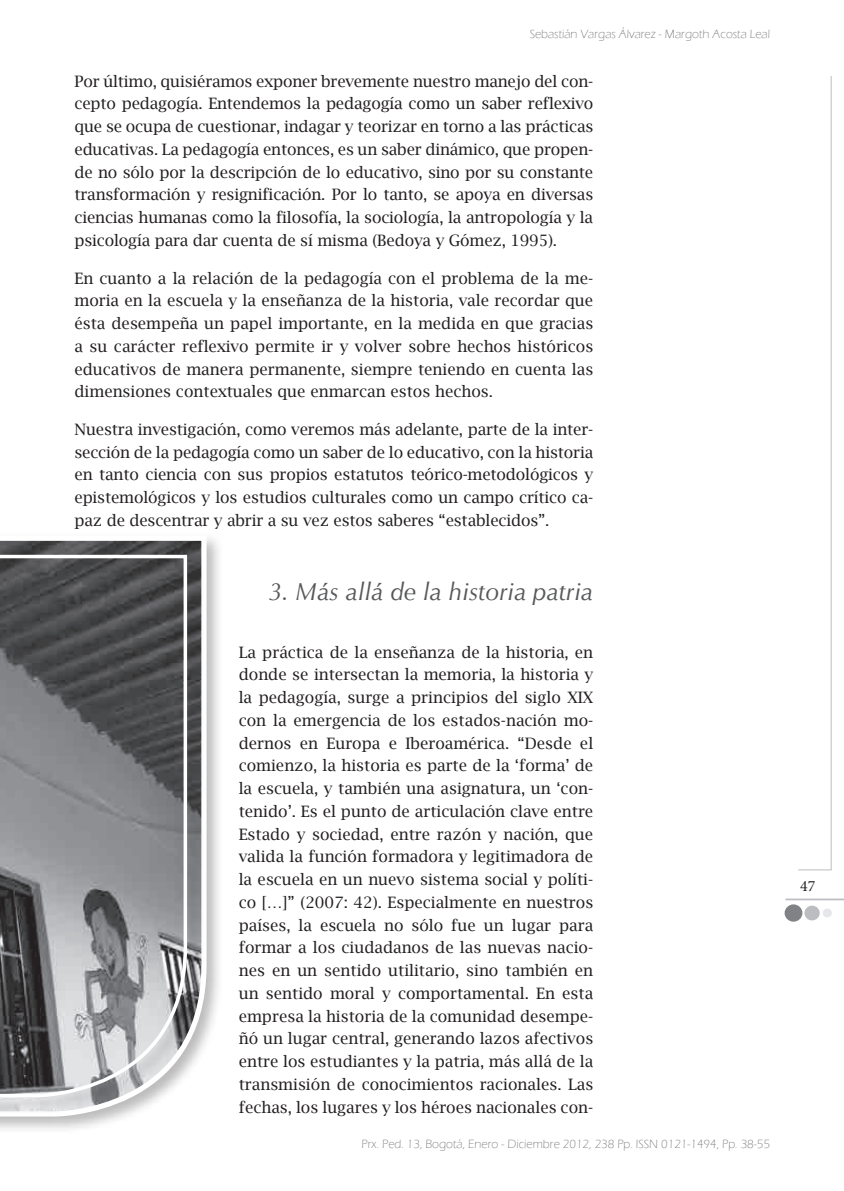
<style>
.page{position:relative;width:844px;height:1191px;background:#fff}
.page>*{position:absolute;margin:0;border:0;box-sizing:border-box;transform-origin:0 0}
._1{font:italic 24.5px "CG Omega";color:#57585a}
.cuerpo{font:15.75px/22.8px "Lucida Bright";letter-spacing:-.005em;color:#231f20;text-align:justify}
.t1{font:15.75px "Minion Pro";color:#231f20}
.t2{font:300 12.25px "Eras ITC";color:#6c6d70}
</style>
<div class="page">
<hr style="left:785px;top:898px;width:58px;height:2px;background:#bcbdc0">
<svg style="left:798px;top:76px;width:33px;height:794px"></svg>
<div style="left:784px;top:904px;width:18px;height:17px;background:#808285;border-radius:50%"></div>
<div style="left:804px;top:905px;width:15px;height:15px;background:#bcbdc0;border-radius:50%"></div>
<div style="left:822px;top:908px;width:9px;height:9px;background:#e6e7e9;border-radius:50%"></div>
<div style="left:0;top:532px;width:224px;height:602px;background:#231f20;opacity:.3"></div>
<svg style="left:0;top:533px;width:209px;height:586px"></svg>
<div style="left:0;top:551px;width:205px;height:563px;background:#231f20;opacity:.3"></div>
<svg style="left:0;top:553px;width:189px;height:546px;background:#7c7d7f"></svg>
<p class="t2" style="left:529px;top:27px;width:242px">Sebastián Vargas Álvarez - Margoth Acosta Leal</p>
<p class="cuerpo" style="left:74px;top:70px;width:520px">Por último, quisiéramos exponer brevemente nuestro manejo del con&shy;cepto pedagogía. Entendemos la pedagogía como un saber reflexivo que se ocupa de cuestionar, indagar y teorizar en torno a las prácticas educativas. La pedagogía entonces, es un saber dinámico, que propen&shy;de no sólo por la descripción de lo educativo, sino por su constante transformación y resignificación. Por lo tanto, se apoya en diversas ciencias humanas como la filosofía, la sociología, la antropología y la psicología para dar cuenta de sí misma (Bedoya y Gómez, 1995).</p>
<p class="cuerpo" style="left:74px;top:266px;width:520px">En cuanto a la relación de la pedagogía con el problema de la me&shy;moria en la escuela y la enseñanza de la historia, vale recordar que ésta desempeña un papel importante, en la medida en que gracias a su carácter reflexivo permite ir y volver sobre hechos históricos educativos de manera permanente, siempre teniendo en cuenta las dimensiones contextuales que enmarcan estos hechos.</p>
<p class="cuerpo" style="left:74px;top:418px;width:520px">Nuestra investigación, como veremos más adelante, parte de la inter&shy;sección de la pedagogía como un saber de lo educativo, con la historia en tanto ciencia con sus propios estatutos teórico-metodológicos y epistemológicos y los estudios culturales como un campo crítico ca&shy;paz de descentrar y abrir a su vez estos saberes “establecidos”.</p>
<p class="_1" style="left:268px;top:576px;width:326px">3. Más allá de la historia patria</p>
<p class="cuerpo" style="left:239px;top:640px;width:356px">La práctica de la enseñanza de la historia, en donde se intersectan la memoria, la historia y la pedagogía, surge a principios del siglo XIX con la emergencia de los estados-nación mo&shy;dernos en Europa e Iberoamérica. “Desde el comienzo, la historia es parte de la ‘forma’ de la escuela, y también una asignatura, un ‘con&shy;tenido’. Es el punto de articulación clave entre Estado y sociedad, entre razón y nación, que valida la función formadora y legitimadora de la escuela en un nuevo sistema social y políti&shy;co […]” (2007: 42). Especialmente en nuestros países, la escuela no sólo fue un lugar para formar a los ciudadanos de las nuevas nacio&shy;nes en un sentido utilitario, sino también en un sentido moral y comportamental. En esta empresa la historia de la comunidad desempe&shy;ñó un lugar central, generando lazos afectivos entre los estudiantes y la patria, más allá de la transmisión de conocimientos racionales. Las fechas, los lugares y los héroes nacionales con-</p>
<p class="t2" style="left:361px;top:1137px;width:410px">Prx. Ped. 13, Bogotá, Enero - Diciembre 2012, 238 Pp. ISSN 0121-1494, Pp. 38-55</p>
<p class="t1" style="left:800px;top:875px;width:17px">47</p>
</div>
